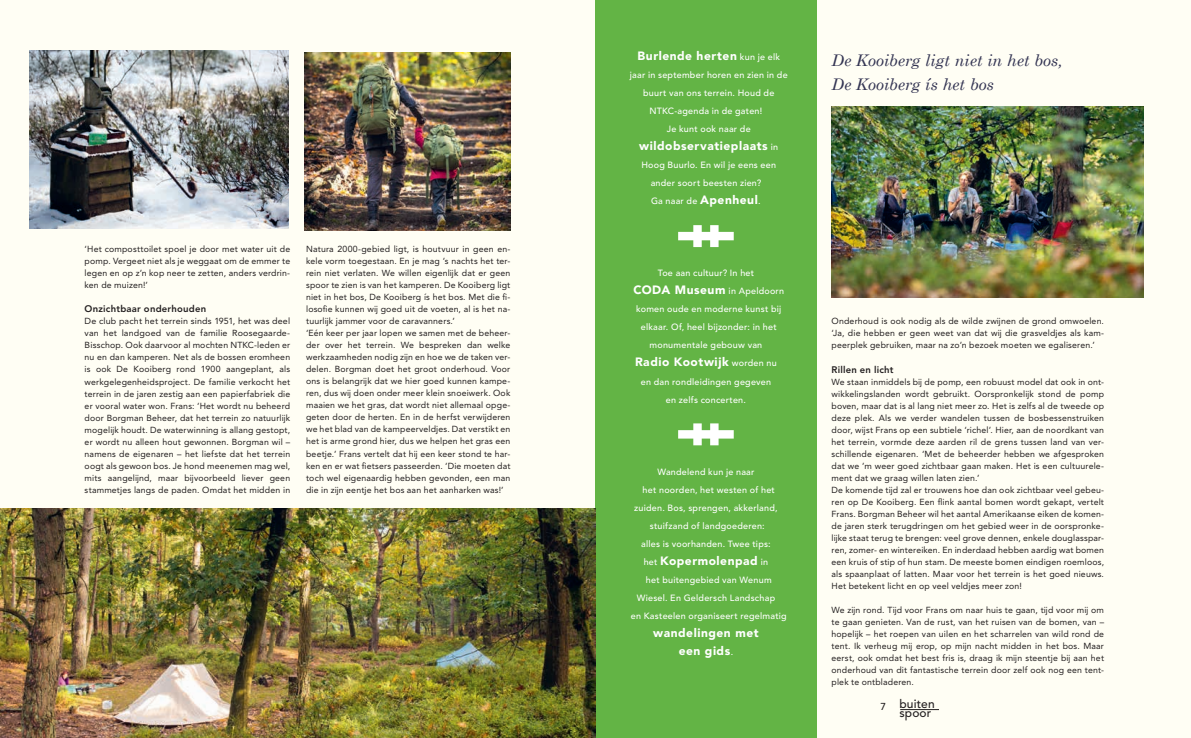
<style>
.page{position:relative;width:1191px;height:738px;background:#fff}
.page>*{position:absolute;margin:0;border:0;box-sizing:border-box;transform-origin:0 0}
.t1{font:italic 16px/24px "Century Schoolbook";letter-spacing:-.005em;color:#343553}
.t2{font:900 12px/18px "Avenir LT Std";letter-spacing:.045em;color:#fff;text-align:center}
.t3{font:500 12px/9px "Avenir LT Std";letter-spacing:.01em;color:#231f20;text-align:right}
.t4{font:800 9.5px "Avenir LT Pro";letter-spacing:.025em;color:#231f20}
.t5{font:500 9px/18px "Avenir LT Std";letter-spacing:.025em;color:#fff}
.t6{font:8.8px/12px "Avenir LT Pro";letter-spacing:.02em;color:#231f20;text-align:justify}
.s1{font-weight:500;font-size:9px}
.s2{font-weight:900;font-size:12px}
</style>
<div class="page">
<div style="left:0;top:0;width:1191px;height:737px;background:#fffef4"></div>
<hr style="left:900px;top:708px;width:39px;height:1px;background:#231f20">
<div style="left:595px;top:0;width:222px;height:737px;background:#63b445"></div>
<svg style="left:678px;top:225px;width:55px;height:22px"></svg>
<svg style="left:678px;top:423px;width:55px;height:22px"></svg>
<img style="left:0;top:508px;width:595px;height:229px">
<img style="left:29px;top:50px;width:259px;height:178px">
<img style="left:831px;top:106px;width:312px;height:191px">
<img style="left:305px;top:52px;width:205px;height:179px">
<p class="t6" style="left:85px;top:243px;width:207px">‘Het composttoilet spoel je door met water uit de pomp. Vergeet niet als je weggaat om de emmer te legen en op z’n kop neer te zetten, anders verdrin&shy;ken de muizen!’</p>
<p class="t4" style="left:85px;top:303px;width:123px">Onzichtbaar onderhouden</p>
<p class="t6" style="left:85px;top:315px;width:207px">De club pacht het terrein sinds 1951, het was deel van het landgoed van de familie Roosegaarde-Bisschop. Ook daarvoor al mochten NTKC-leden er nu en dan kamperen. Net als de bossen eromheen is ook De Kooiberg rond 1900 aangeplant, als werkgelegenheidsproject. De familie verkocht het terrein in de jaren zestig aan een papierfabriek die er vooral water won. Frans: ‘Het wordt nu beheerd door Borgman Beheer, dat het terrein zo natuurlijk mogelijk houdt. De waterwinning is allang gestopt, er wordt nu alleen hout gewonnen. Borgman wil – namens de eigenaren – het liefste dat het terrein oogt als gewoon bos. Je hond meenemen mag wel, mits aangelijnd, maar bijvoorbeeld liever geen stammetjes langs de paden. Omdat het midden in</p>
<p class="t6" style="left:306px;top:243px;width:206px;text-align:left">Natura 2000-gebied ligt, is houtvuur in geen en&shy;kele vorm toegestaan. En je mag ’s nachts het ter&shy;rein niet verlaten. We willen eigenlijk dat er geen spoor te zien is van het kamperen. De Kooiberg ligt niet in het bos, De Kooiberg ís het bos. Met die fi&shy;losofie kunnen wij goed uit de voeten, al is het na&shy;tuurlijk jammer voor de caravanners.’<br>‘Eén keer per jaar lopen we samen met de beheer&shy;der over het terrein. We bespreken dan welke werkzaamheden nodig zijn en hoe we de taken ver&shy;delen. Borgman doet het groot onderhoud. Voor ons is belangrijk dat we hier goed kunnen kampe&shy;ren, dus wij doen onder meer klein snoeiwerk. Ook maaien we het gras, dat wordt niet allemaal opge&shy;geten door de herten. En in de herfst verwijderen we het blad van de kampeerveldjes. Dat verstikt en het is arme grond hier, dus we helpen het gras een beetje.’ Frans vertelt dat hij een keer stond te har&shy;ken en er wat fietsers passeerden. ‘Die moeten dat toch wel eigenaardig hebben gevonden, een man die in zijn eentje het bos aan het aanharken was!’</p>
<h2 class="t2" style="left:637px;top:47px;width:144px">Burlende herten <span class="s1">kun je elk</span></h2>
<p class="t5" style="left:630px;top:66px;width:159px">jaar in september horen en zien in de</p>
<p class="t5" style="left:643px;top:84px;width:133px">buurt van ons terrein. Houd de</p>
<p class="t5" style="left:649px;top:102px;width:114px">NTKC-agenda in de gaten!</p>
<p class="t5" style="left:667px;top:120px;width:85px">Je kunt ook naar de</p>
<h2 class="t2" style="left:639px;top:137px;width:140px">wildobservatieplaats <span class="s1">in</span></h2>
<p class="t5" style="left:650px;top:156px;width:127px;text-indent:-9px">Hoog Buurlo. En wil je eens een ander soort beesten zien?<br>Ga naar de <span class="s2">Apenheul</span>.</p>
<p class="t5" style="left:657px;top:264px;width:98px">Toe aan cultuur? In het</p>
<p class="t5" style="left:633px;top:282px;width:152px"><span class="s2">CODA Museum</span> in Apeldoorn</p>
<p class="t5" style="left:636px;top:300px;width:147px">komen oude en moderne kunst bij</p>
<p class="t5" style="left:641px;top:318px;width:137px">elkaar. Of, heel bijzonder: in het</p>
<p class="t5" style="left:649px;top:336px;width:114px">monumentale gebouw van</p>
<h2 class="t2" style="left:635px;top:353px;width:143px">Radio Kootwijk <span class="s1">worden nu</span></h2>
<p class="t5" style="left:641px;top:372px;width:132px;text-align:center">en dan rondleidingen gegeven en zelfs concerten.</p>
<p class="t5" style="left:657px;top:462px;width:99px">Wandelend kun je naar</p>
<p class="t5" style="left:642px;top:480px;width:134px">het noorden, het westen of het</p>
<p class="t5" style="left:634px;top:498px;width:145px">zuiden. Bos, sprengen, akkerland,</p>
<p class="t5" style="left:650px;top:516px;width:116px">stuifzand of landgoederen:</p>
<p class="t5" style="left:641px;top:534px;width:131px">alles is voorhanden. Twee tips:</p>
<h2 class="t2" style="left:643px;top:551px;width:126px"><span class="s1">het</span> Kopermolenpad <span class="s1">in</span></h2>
<p class="t5" style="left:646px;top:570px;width:127px">het buitengebied van Wenum</p>
<p class="t5" style="left:637px;top:588px;width:140px">Wiesel. En Geldersch Landschap</p>
<p class="t5" style="left:631px;top:606px;width:157px">en Kasteelen organiseert regelmatig</p>
<h2 class="t2" style="left:653px;top:623px;width:107px">wandelingen met een gids<span class="s1">.</span></h2>
<h1 class="t1" style="left:831px;top:48px;width:233px">De Kooiberg ligt niet in het bos,<br>De Kooiberg ís het bos</h1>
<p class="t6" style="left:831px;top:315px;width:274px">Onderhoud is ook nodig als de wilde zwijnen de grond omwoelen. ‘Ja, die hebben er geen weet van dat wij die grasveldjes als kam&shy;peerplek gebruiken, maar na zo’n bezoek moeten we egaliseren.’</p>
<p class="t4" style="left:831px;top:363px;width:64px">Rillen en licht</p>
<p class="t6" style="left:831px;top:375px;width:274px;text-align:left">We staan inmiddels bij de pomp, een robuust model dat ook in ont&shy;wikkelingslanden wordt gebruikt. Oorspronkelijk stond de pomp boven, maar dat is al lang niet meer zo. Het is zelfs al de tweede op deze plek. Als we verder wandelen tussen de bosbessenstruiken door, wijst Frans op een subtiele ‘richel’. Hier, aan de noordkant van het terrein, vormde deze aarden ril de grens tussen land van ver&shy;schillende eigenaren. ‘Met de beheerder hebben we afgesproken dat we ’m weer goed zichtbaar gaan maken. Het is een cultuurele&shy;ment dat we graag willen laten zien.’<br>De komende tijd zal er trouwens hoe dan ook zichtbaar veel gebeu&shy;ren op De Kooiberg. Een flink aantal bomen wordt gekapt, vertelt Frans. Borgman Beheer wil het aantal Amerikaanse eiken de komen&shy;de jaren sterk terugdringen om het gebied weer in de oorspronke&shy;lijke staat terug te brengen: veel grove dennen, enkele douglasspar&shy;ren, zomer- en wintereiken. En inderdaad hebben aardig wat bomen een kruis of stip of hun stam. De meeste bomen eindigen roemloos, als spaanplaat of latten. Maar voor het terrein is het goed nieuws.<br>Het betekent licht en op veel veldjes meer zon!</p>
<p class="t6" style="left:831px;top:603px;width:274px">We zijn rond. Tijd voor Frans om naar huis te gaan, tijd voor mij om te gaan genieten. Van de rust, van het ruisen van de bomen, van – hopelijk – het roepen van uilen en het scharrelen van wild rond de tent. Ik verheug mij erop, op mijn nacht midden in het bos. Maar eerst, ook omdat het best fris is, draag ik mijn steentje bij aan het onderhoud van dit fantastische terrein door zelf ook nog een tent&shy;plek te ontbladeren.</p>
<h2 class="t3" style="left:880px;top:699px;width:56px"><sub>7</sub> buiten spoor</h2>
</div>
